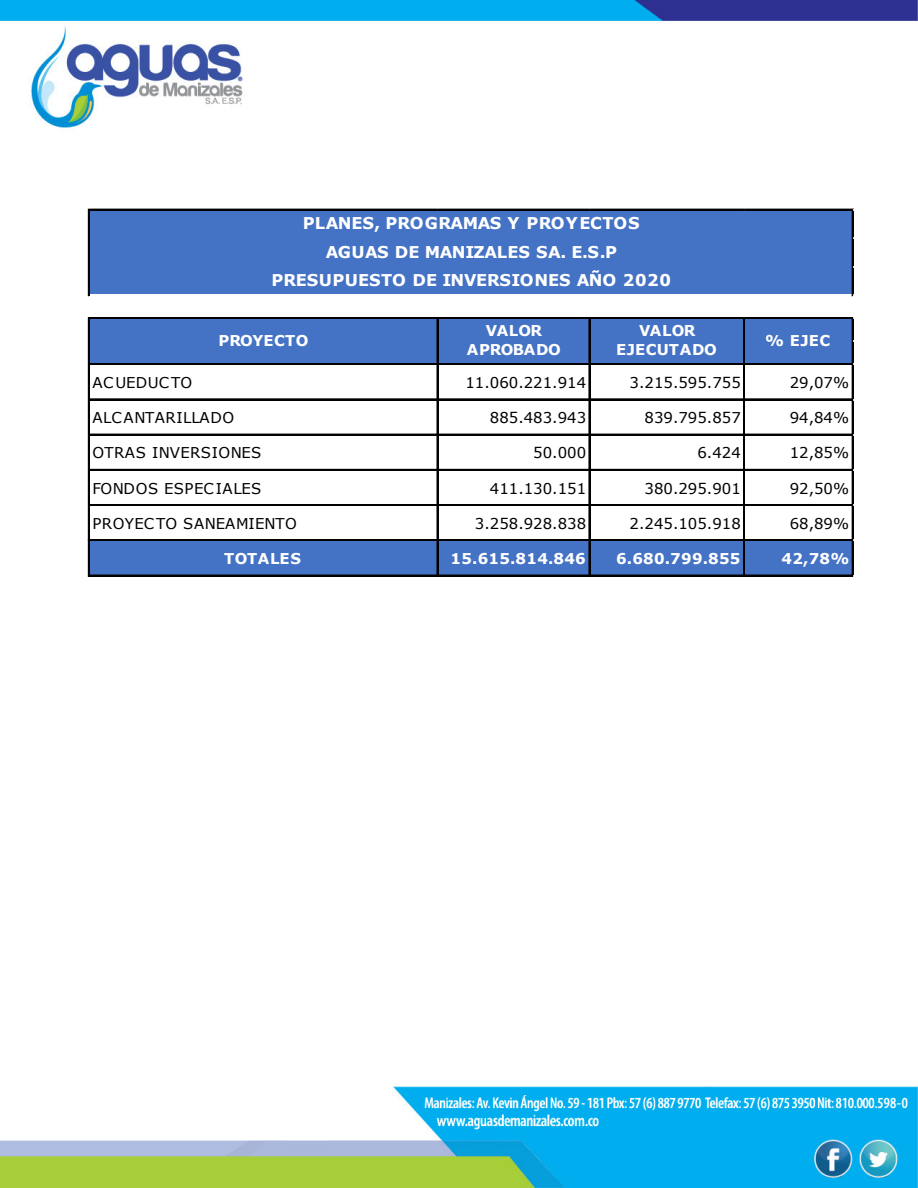
<style>
.page{position:relative;width:918px;height:1188px;background:#fff}
.page>*{position:absolute;margin:0;border:0;box-sizing:border-box;transform-origin:0 0}
.t1{font:700 16.2px/28.5px "Verdana";letter-spacing:-.015em;color:#fff;text-align:center}
.t2{font:14.85px "Verdana";color:#000}
.t3{font:700 14.85px/19px "Verdana";letter-spacing:.015em;color:#fff;text-align:center}
.t4{font:14.85px "Verdana";letter-spacing:.03em;color:#000}
.t5{font:14.85px "Verdana";letter-spacing:.02em;color:#000}
.t6{font:14.85px "Verdana";letter-spacing:.035em;color:#000}
.t7{font:700 14.85px/19px "Verdana";letter-spacing:-.01em;color:#fff;text-align:center}
.t8{font:700 14.85px "Verdana";letter-spacing:-.005em;color:#fff}
.t9{font:700 14.85px "Verdana";letter-spacing:.04em;color:#fff}
</style>
<div class="page">
<img style="left:0;top:0;width:918px;height:1188px">
<div style="left:90px;top:210px;width:764px;height:86px;background:#4472c4"></div>
<div style="left:90px;top:294px;width:764px;height:25px;background:#fff"></div>
<div style="left:90px;top:318px;width:764px;height:47px;background:#4472c4"></div>
<div style="left:437px;top:364px;width:417px;height:36px;background:#fff"></div>
<div style="left:90px;top:399px;width:764px;height:142px;background:#fff"></div>
<div style="left:90px;top:540px;width:764px;height:36px;background:#4472c4"></div>
<hr style="left:90px;top:209px;width:764px;height:1px;background:#000">
<hr style="left:88px;top:209px;width:2px;height:87px;background:#000">
<hr style="left:852px;top:210px;width:1px;height:86px;background:#000">
<hr style="left:88px;top:317px;width:765px;height:1px;background:#000">
<hr style="left:88px;top:318px;width:766px;height:1px;background:#000">
<hr style="left:90px;top:363px;width:347px;height:1px;background:#000">
<hr style="left:90px;top:364px;width:347px;height:1px;background:#000">
<hr style="left:438px;top:363px;width:416px;height:1px;background:#000">
<hr style="left:438px;top:364px;width:415px;height:1px;background:#000">
<hr style="left:90px;top:399px;width:347px;height:1px;background:#000">
<hr style="left:438px;top:399px;width:416px;height:1px;background:#000">
<hr style="left:90px;top:434px;width:347px;height:1px;background:#000">
<hr style="left:438px;top:434px;width:416px;height:1px;background:#000">
<hr style="left:90px;top:469px;width:347px;height:2px;background:#000">
<hr style="left:438px;top:469px;width:416px;height:1px;background:#000">
<hr style="left:438px;top:469px;width:415px;height:2px;background:#000">
<hr style="left:90px;top:504px;width:347px;height:1px;background:#000">
<hr style="left:90px;top:505px;width:347px;height:1px;background:#000">
<hr style="left:438px;top:504px;width:416px;height:1px;background:#000">
<hr style="left:438px;top:505px;width:415px;height:1px;background:#000">
<hr style="left:88px;top:319px;width:2px;height:221px;background:#000">
<hr style="left:90px;top:540px;width:764px;height:1px;background:#000">
<hr style="left:88px;top:540px;width:2px;height:36px;background:#000">
<hr style="left:437px;top:319px;width:1px;height:257px;background:#000">
<hr style="left:589px;top:319px;width:1px;height:257px;background:#000">
<hr style="left:743px;top:319px;width:1px;height:257px;background:#000">
<hr style="left:744px;top:319px;width:1px;height:257px;background:#000">
<hr style="left:90px;top:575px;width:764px;height:1px;background:#000">
<hr style="left:852px;top:319px;width:1px;height:257px;background:#000">
<p class="t1" style="left:271px;top:209px;width:401px">PLANES, PROGRAMAS Y PROYECTOS<br>AGUAS DE MANIZALES SA. E.S.P<br>PRESUPUESTO DE INVERSIONES AÑO 2020</p>
<p class="t8" style="left:219px;top:330px;width:92px">PROYECTO</p>
<p class="t7" style="left:467px;top:321px;width:96px">VALOR<br>APROBADO</p>
<p class="t3" style="left:616px;top:321px;width:102px">VALOR<br>EJECUTADO</p>
<p class="t3" style="left:765px;top:331px;width:67px">% EJEC</p>
<p class="t4" style="left:92px;top:372px;width:101px">ACUEDUCTO</p>
<p class="t2" style="left:465px;top:372px;width:122px">11.060.221.914</p>
<p class="t2" style="left:630px;top:372px;width:113px">3.215.595.755</p>
<p class="t2" style="left:790px;top:372px;width:61px">29,07%</p>
<p class="t6" style="left:92px;top:408px;width:143px">ALCANTARILLADO</p>
<p class="t2" style="left:490px;top:408px;width:98px">885.483.943</p>
<p class="t2" style="left:645px;top:408px;width:98px">839.795.857</p>
<p class="t2" style="left:790px;top:408px;width:61px">94,84%</p>
<p class="t4" style="left:92px;top:443px;width:170px">OTRAS INVERSIONES</p>
<p class="t2" style="left:533px;top:443px;width:54px">50.000</p>
<p class="t2" style="left:697px;top:443px;width:45px">6.424</p>
<p class="t2" style="left:790px;top:443px;width:61px">12,85%</p>
<p class="t4" style="left:92px;top:478px;width:170px">FONDOS ESPECIALES</p>
<p class="t2" style="left:490px;top:478px;width:98px">411.130.151</p>
<p class="t2" style="left:645px;top:478px;width:98px">380.295.901</p>
<p class="t2" style="left:790px;top:478px;width:61px">92,50%</p>
<p class="t5" style="left:92px;top:513px;width:206px">PROYECTO SANEAMIENTO</p>
<p class="t2" style="left:475px;top:513px;width:113px">3.258.928.838</p>
<p class="t2" style="left:630px;top:513px;width:113px">2.245.105.918</p>
<p class="t2" style="left:790px;top:513px;width:61px">68,89%</p>
<p class="t9" style="left:224px;top:548px;width:79px">TOTALES</p>
<p class="t3" style="left:451px;top:549px;width:137px">15.615.814.846</p>
<p class="t3" style="left:616px;top:549px;width:126px">6.680.799.855</p>
<p class="t3" style="left:782px;top:549px;width:69px">42,78%</p>
</div>
